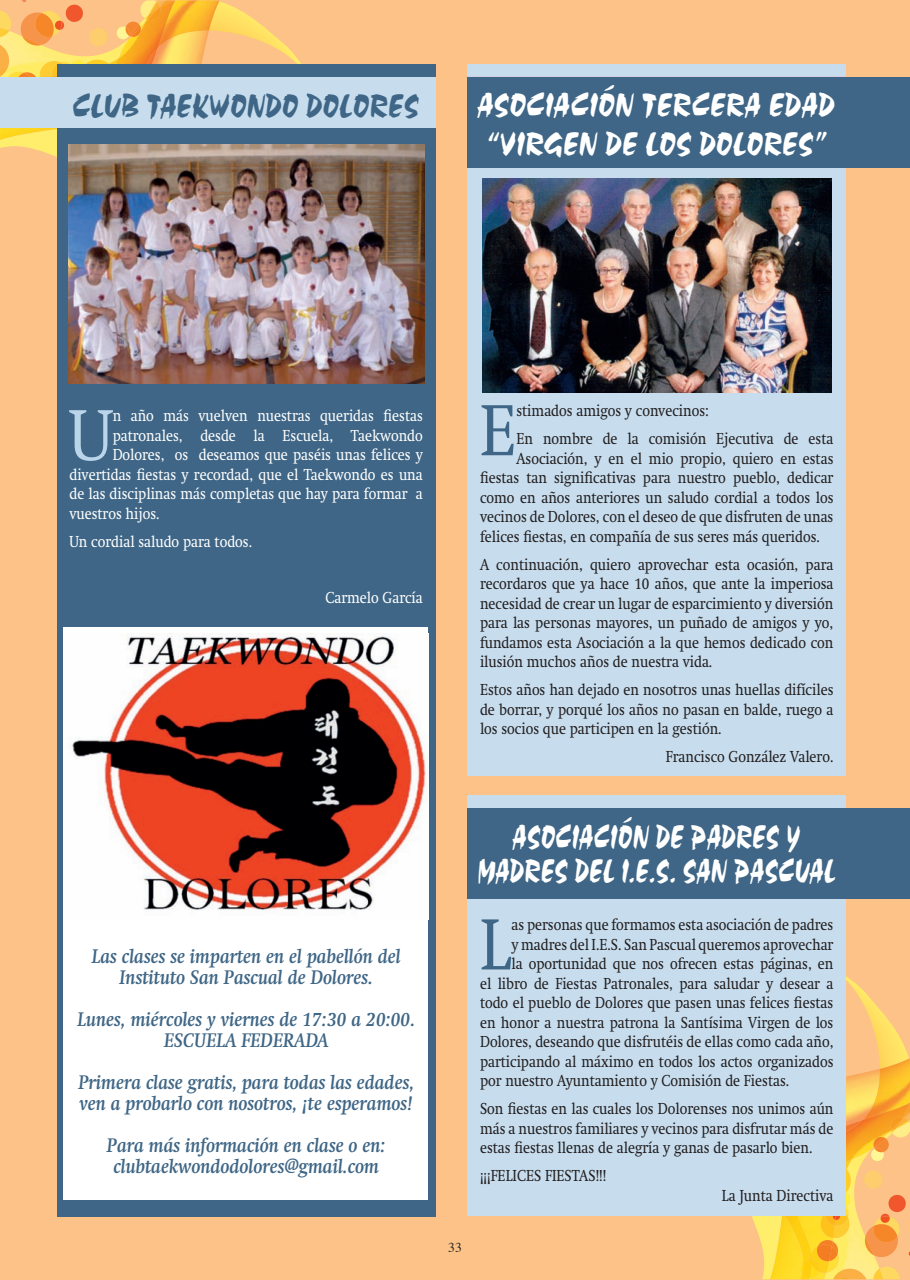
<style>
.page{position:relative;width:910px;height:1280px;background:#fff}
.page>*{position:absolute;margin:0;border:0;box-sizing:border-box;transform-origin:0 0}
.t1{font:71.4px "Swift";color:#3f6686;scale:.87 1}
.t2{font:71.4px "Swift";color:#bad5e9;scale:.87 1}
.t3{font:35.25px/34.5px "Staccato 555 BT Regular A";color:#fff;text-align:center;scale:.75 1}
.t4{font:35.25px/38.7px "Staccato 555 BT Regular A";color:#fff;scale:.86 1}
.t5{font:35.25px "Staccato 555 BT Regular A";color:#3f6686;scale:.85 1}
.t6{font:italic 700 19.5px/21px "Swift";color:#3f6686;text-align:center;scale:.92 1}
.t7{font:15.75px/19.5px "Swift";color:#231f20;text-align:justify;scale:.87 1}
.t8{font:15.75px "Swift";color:#fff;scale:.87 1}
.t9{font:13.5px "Times";color:#231f20}
</style>
<div class="page">
<div style="left:1px;top:0;width:909px;height:1279px;background:#fcc287"></div>
<img style="left:219px;top:1px;width:82px;height:63px">
<img style="left:201px;top:0;width:18px;height:48px">
<svg style="left:0;top:0;width:201px;height:167px"></svg>
<img style="left:846px;top:976px;width:63px;height:82px">
<img style="left:862px;top:1058px;width:48px;height:18px">
<svg style="left:752px;top:1076px;width:158px;height:203px"></svg>
<div style="left:57px;top:64px;width:379px;height:1152px;background:#3f6686"></div>
<div style="left:0;top:77px;width:436px;height:51px;background:#c7ddee"></div>
<img style="left:68px;top:145px;width:357px;height:239px">
<div style="left:64px;top:628px;width:364px;height:572px;background:#fff"></div>
<img style="left:71px;top:633px;width:356px;height:277px">
<div style="left:467px;top:64px;width:379px;height:711px;background:#c7ddee"></div>
<div style="left:467px;top:795px;width:379px;height:421px;background:#c7ddee"></div>
<div style="left:467px;top:77px;width:443px;height:90px;background:#3f6686"></div>
<div style="left:467px;top:809px;width:443px;height:90px;background:#3f6686"></div>
<img style="left:482px;top:179px;width:349px;height:214px">
<h2 class="t5" style="left:73px;top:84px;width:409px">CLUB TAEKWONDO DOLORES</h2>
<h2 class="t4" style="left:478px;top:84px;width:417px">ASOCIACIÓN TERCERA EDAD “VIRGEN DE LOS DOLORES”</h2>
<h1 class="t2" style="left:69px;top:395px;width:51px">U</h1>
<p class="t8" style="left:113px;top:407px;width:358px">n año más vuelven nuestras queridas fiestas</p>
<p class="t8" style="left:113px;top:426px;width:358px">patronales, desde la Escuela, Taekwondo</p>
<p class="t8" style="left:113px;top:446px;width:358px">Dolores, os deseamos que paséis unas felices y</p>
<p class="t8" style="left:69px;top:465px;width:408px">divertidas fiestas y recordad, que el Taekwondo es una</p>
<p class="t8" style="left:69px;top:485px;width:408px">de las disciplinas más completas que hay para formar a</p>
<p class="t8" style="left:69px;top:504px;width:105px">vuestros hijos.</p>
<p class="t8" style="left:69px;top:532px;width:211px">Un cordial saludo para todos.</p>
<p class="t8" style="left:325px;top:588px;width:113px">Carmelo García</p>
<p class="t6" style="left:92px;top:946px;width:337px">Las clases se imparten en el pabellón del<br>Instituto San Pascual de Dolores.</p>
<p class="t6" style="left:77px;top:1009px;width:369px">Lunes, miércoles y viernes de 17:30 a 20:00.<br>ESCUELA FEDERADA</p>
<p class="t6" style="left:78px;top:1072px;width:367px;text-align:left">Primera clase gratis, para todas las edades, ven a probarlo con nosotros, ¡te esperamos!</p>
<p class="t6" style="left:107px;top:1135px;width:304px">Para más información en clase o en: clubtaekwondodolores@gmail.com</p>
<h1 class="t1" style="left:480px;top:390px;width:43px">E</h1>
<p class="t7" style="left:516px;top:397px;width:366px;line-height:28px">stimados amigos y convecinos:<br>En nombre de la comisión Ejecutiva de esta</p>
<p class="t7" style="left:480px;top:449px;width:408px;text-indent:36px">Asociación, y en el mio propio, quiero en estas fiestas tan significativas para nuestro pueblo, dedicar como en años anteriores un saludo cordial a todos los vecinos de Dolores, con el deseo de que disfruten de unas felices fiestas, en compañía de sus seres más queridos.</p>
<p class="t7" style="left:480px;top:555px;width:408px">A continuación, quiero aprovechar esta ocasión, para recordaros que ya hace 10 años, que ante la imperiosa necesidad de crear un lugar de esparcimiento y diversión para las personas mayores, un puñado de amigos y yo, fundamos esta Asociación a la que hemos dedicado con ilusión muchos años de nuestra vida.</p>
<p class="t7" style="left:480px;top:680px;width:408px">Estos años han dejado en nosotros unas huellas difíciles de borrar, y porqué los años no pasan en balde, ruego a los socios que participen en la gestión.</p>
<p class="t7" style="left:666px;top:747px;width:194px">Francisco González Valero.</p>
<p class="t9" style="left:448px;top:1235px;width:15px">33</p>
<h2 class="t3" style="left:478px;top:818px;width:479px">ASOCIACIÓN DE PADRES Y<br>MADRES DEL I.E.S. SAN PASCUAL</h2>
<h1 class="t1" style="left:480px;top:904px;width:38px">L</h1>
<p class="t7" style="left:511px;top:915px;width:372px">as personas que formamos esta asociación de padres</p>
<p class="t7" style="left:511px;top:935px;width:372px">y madres del I.E.S. San Pascual queremos aprovechar</p>
<p class="t7" style="left:511px;top:954px;width:372px">la oportunidad que nos ofrecen estas páginas, en</p>
<p class="t7" style="left:480px;top:974px;width:408px">el libro de Fiestas Patronales, para saludar y desear a</p>
<p class="t7" style="left:480px;top:993px;width:408px">todo el pueblo de Dolores que pasen unas felices fiestas</p>
<p class="t7" style="left:480px;top:1013px;width:408px">en honor a nuestra patrona la Santísima Virgen de los</p>
<p class="t7" style="left:480px;top:1032px;width:408px">Dolores, deseando que disfrutéis de ellas como cada año,</p>
<p class="t7" style="left:480px;top:1052px;width:408px">participando al máximo en todos los actos organizados</p>
<p class="t7" style="left:480px;top:1071px;width:357px">por nuestro Ayuntamiento y Comisión de Fiestas.</p>
<p class="t7" style="left:480px;top:1099px;width:408px">Son fiestas en las cuales los Dolorenses nos unimos aún más a nuestros familiares y vecinos para disfrutar más de estas fiestas llenas de alegría y ganas de pasarlo bien.</p>
<p class="t7" style="left:480px;top:1166px;width:147px">¡¡¡FELICES FIESTAS!!!</p>
<p class="t7" style="left:722px;top:1186px;width:130px">La Junta Directiva</p>
</div>
